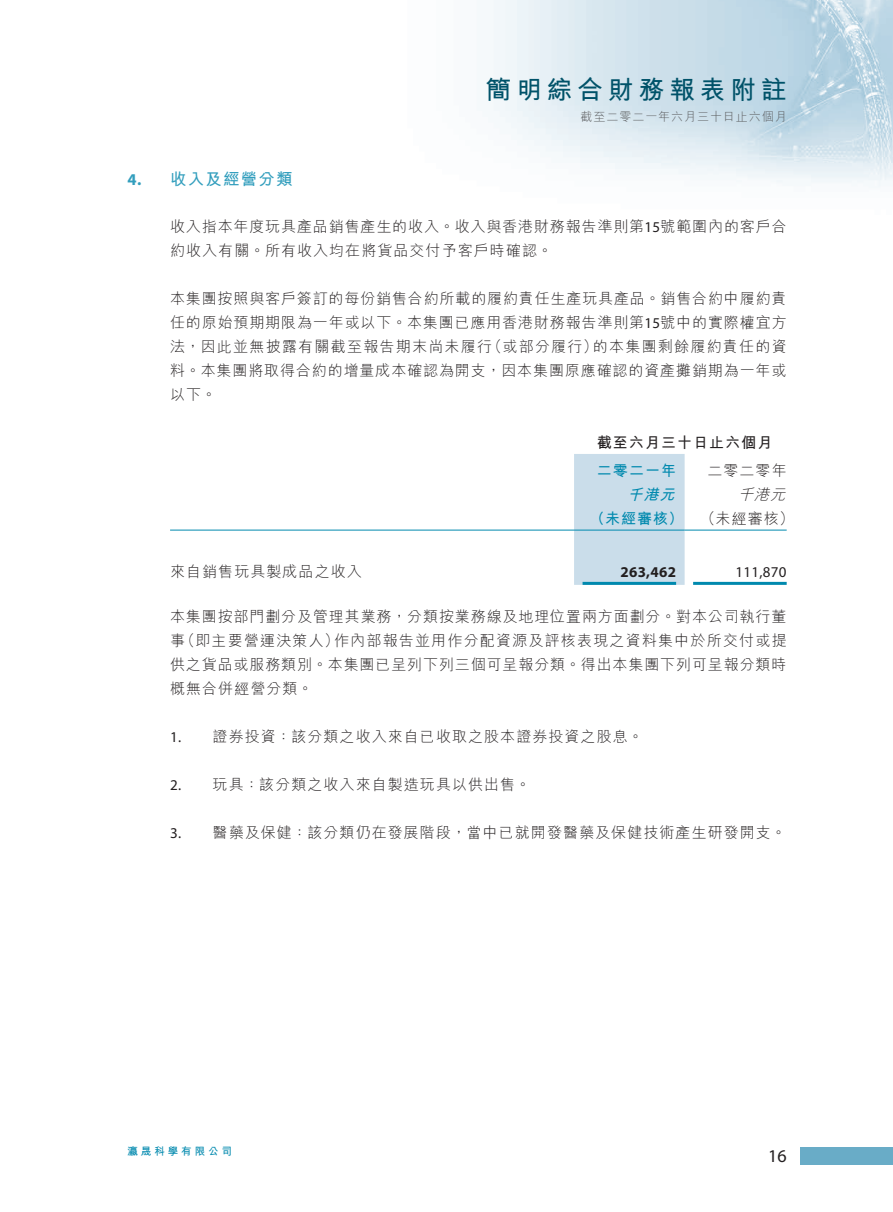
<style>
.page{position:relative;width:893px;height:1212px;background:#fff}
.page>*{position:absolute;margin:0;border:0;box-sizing:border-box;transform-origin:0 0}
.t1{font:700 25.5px "M Hei HK";letter-spacing:.2em;color:#005269}
.t2{font:18px "Myriad Pro";color:#231f20}
.t3{font:700 16.5px "M Hei HK";letter-spacing:.07em;color:#329ebd}
.t4{font:700 16.5px "Myriad Pro";color:#329ebd}
.t5{font:300 15px/24px "M Hei HK";letter-spacing:.06em;color:#231f20}
.t6{font:700 15px/24px "M Hei HK";letter-spacing:.07em;color:#0089ae}
.t7{font:15px "Myriad Pro";letter-spacing:.02em;color:#231f20}
.t8{font:700 15px "M Hei HK";letter-spacing:.07em;color:#231f20}
.t9{font:300 15px "M Hei HK";letter-spacing:.08em;color:#231f20}
.t10{font:700 15px "Myriad Pro";letter-spacing:.02em;color:#231f20}
.t11{font:italic 300 15px "M Hei HK";color:#231f20}
.t12{font:300 12px "M Hei HK";letter-spacing:.08em;color:#57585a}
.t13{font:700 10.5px "M Hei HK";letter-spacing:.28em;color:#0089ae}
.s1{font-family:"Myriad Pro";font-weight:400}
.s2{font-style:italic}
.s3{font-weight:300;color:#231f20}
</style>
<div class="page">
<img style="left:493px;top:0;width:400px;height:187px">
<div style="left:800px;top:1148px;width:93px;height:17px;background:#69acc7"></div>
<div style="left:574px;top:454px;width:111px;height:131px;background:#caddea"></div>
<hr style="left:170px;top:530px;width:404px;height:1px;background:#0089ae">
<hr style="left:574px;top:530px;width:111px;height:1px;background:#0089ae">
<hr style="left:685px;top:530px;width:102px;height:1px;background:#0089ae">
<hr style="left:583px;top:582px;width:93px;height:3px;background:#0089ae">
<hr style="left:693px;top:582px;width:94px;height:3px;background:#0089ae">
<p class="t4" style="left:128px;top:168px;width:15px">4.</p>
<p class="t3" style="left:170px;top:167px;width:124px">收入及經營分類</p>
<h1 class="t1" style="left:486px;top:71px;width:302px">簡明綜合財務報表附註</h1>
<p class="t12" style="left:581px;top:108px;width:208px">截至二零二一年六月三十日止六個月</p>
<p class="t5" style="left:170px;top:213px;width:618px">收入指本年度玩具產品銷售產生的收入。收入與香港財務報告準則第<span class="s1">15</span>號範圍內的客戶合約收入有關。所有收入均在將貨品交付予客戶時確認。</p>
<p class="t5" style="left:170px;top:285px;width:618px;text-align:right">本集團按照與客戶簽訂的每份銷售合約所載的履約責任生產玩具產品。銷售合約中履約責任的原始預期期限為一年或以下。本集團已應用香港財務報告準則第<span class="s1">15</span>號中的實際權宜方的本集團剩餘履約責任的資</p>
<p class="t5" style="left:487px;top:333px;width:112px">（或部分履行）</p>
<p class="t5" style="left:170px;top:333px;width:618px">法，因此並無披露有關截至報告期末尚未履行<br>料。本集團將取得合約的增量成本確認為開支，因本集團原應確認的資產攤銷期為一年或以下。</p>
<p class="t8" style="left:597px;top:431px;width:177px">截至六月三十日止六個月</p>
<p class="t5" style="left:707px;top:458px;width:81px">二零二零年</p>
<p class="t6" style="left:597px;top:457px;width:81px">二零二一年</p>
<p class="t11" style="left:738px;top:484px;width:54px">千港元</p>
<p class="t6" style="left:590px;top:481px;width:206px;text-indent:38px"><span class="s2">千港元<br></span>（未經審核） <span class="s3">（未經審核(</span></p>
<p class="t5" style="left:170px;top:558px;width:193px">來自銷售玩具製成品之收入</p>
<p class="t5" style="left:170px;top:604px;width:618px;text-align:right">本集團按部門劃分及管理其業務，分類按業務線及地理位置兩方面劃分。對本公司執行董作內部報告並用作分配資源及評核表現之資料集中於所交付或提</p>
<p class="t10" style="left:620px;top:562px;width:57px">263,462</p>
<p class="t7" style="left:735px;top:562px;width:53px">111,870</p>
<p class="t9" style="left:180px;top:630px;width:161px">（即主要營運決策人）</p>
<p class="t5" style="left:170px;top:628px;width:618px">事<br>供之貨品或服務類別。本集團已呈列下列三個可呈報分類。得出本集團下列可呈報分類時概無合併經營分類。</p>
<p class="t5" style="left:213px;top:724px;width:432px">證券投資：該分類之收入來自已收取之股本證券投資之股息。</p>
<p class="t7" style="left:170px;top:728px;width:13px">1.</p>
<p class="t7" style="left:170px;top:776px;width:13px">2.</p>
<p class="t7" style="left:170px;top:824px;width:13px">3.</p>
<p class="t5" style="left:213px;top:772px;width:319px">玩具：該分類之收入來自製造玩具以供出售。</p>
<p class="t5" style="left:213px;top:820px;width:575px">醫藥及保健：該分類仍在發展階段，當中已就開發醫藥及保健技術產生研發開支。</p>
<p class="t13" style="left:128px;top:1143px;width:106px">瀛晟科學有限公司</p>
<p class="t2" style="left:768px;top:1145px;width:20px">16</p>
</div>
